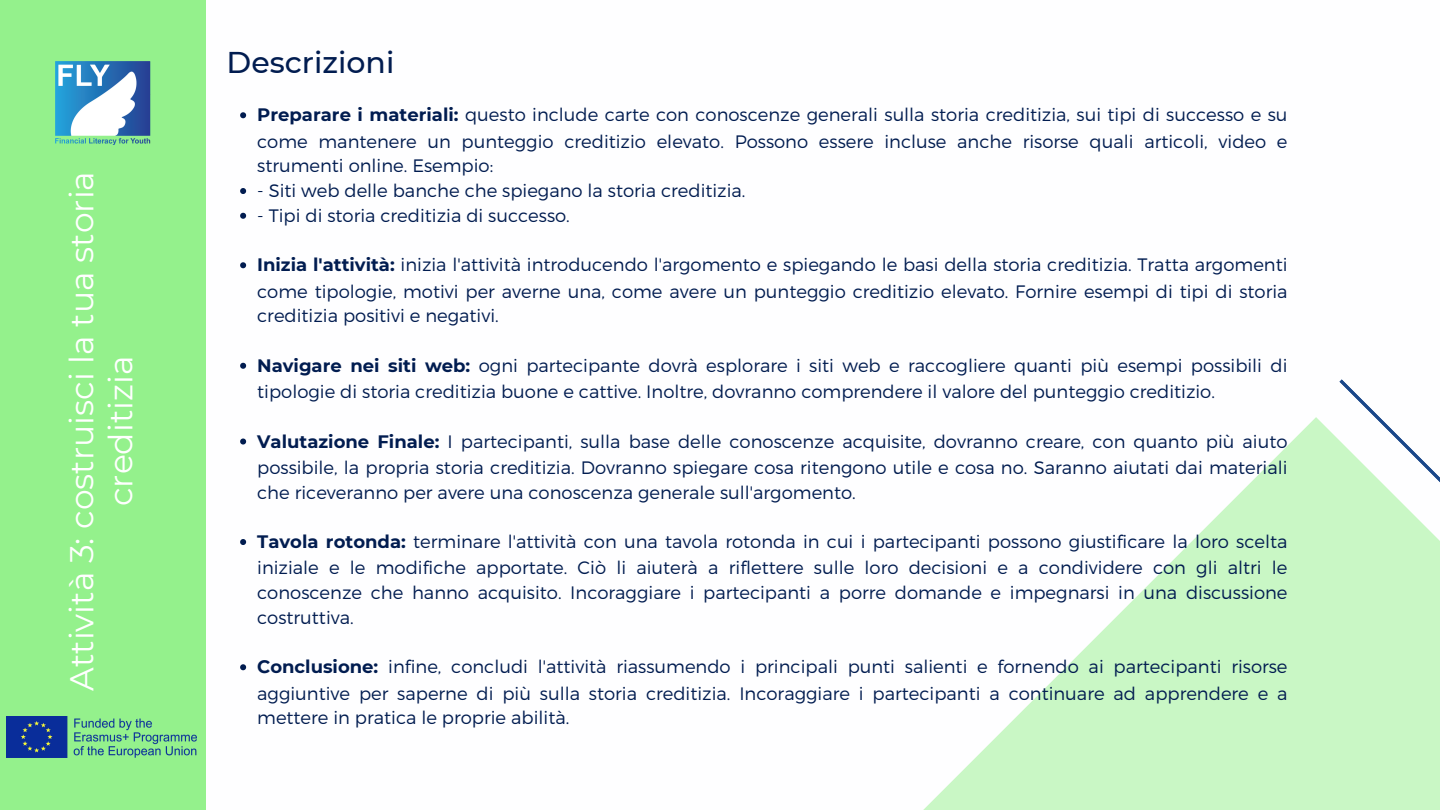
<style>
.page{position:relative;width:1440px;height:810px;background:#fff}
.page>*{position:absolute;margin:0;border:0;box-sizing:border-box;transform-origin:0 0}
.t1{font:33px/39px "Montserrat";color:#fff;text-align:center}
.t2{font:500 30px "Montserrat";color:#011c50}
.t3{font:300 18px/25.5px "Montserrat";color:#011c50;text-align:justify}
.s1{font-weight:700}
</style>
<div class="page">
<div style="left:0;top:0;width:205px;height:810px;background:#94f18c"></div>
<img style="left:55px;top:61px;width:96px;height:84px">
<svg style="left:923px;top:417px;width:517px;height:393px;fill:#c9f7c5"></svg>
<svg style="left:240px;top:112px;width:6px;height:6px"></svg>
<svg style="left:240px;top:188px;width:6px;height:6px"></svg>
<svg style="left:240px;top:213px;width:6px;height:6px"></svg>
<svg style="left:240px;top:262px;width:6px;height:6px"></svg>
<svg style="left:240px;top:363px;width:6px;height:6px"></svg>
<svg style="left:240px;top:439px;width:6px;height:6px"></svg>
<svg style="left:240px;top:539px;width:6px;height:6px"></svg>
<svg style="left:240px;top:664px;width:6px;height:6px"></svg>
<img style="left:7px;top:716px;width:189px;height:42px">
<svg style="left:1339px;top:379px;width:101px;height:202px"></svg>
<p class="t1" style="left:62px;top:691px;width:521px;rotate:-90deg">Attività 3: costruisci la tua storia creditizia</p>
<p class="t2" style="left:227px;top:44px;width:169px">Descrizioni</p>
<p class="t3" style="left:257px;top:101px;width:1032px"><span class="s1">Preparare i materiali:</span> questo include carte con conoscenze generali sulla storia creditizia, sui tipi di successo e su come mantenere un punteggio creditizio elevato. Possono essere incluse anche risorse quali articoli, video e strumenti online. Esempio:</p>
<p class="t3" style="left:257px;top:177px;width:490px">- Siti web delle banche che spiegano la storia creditizia.</p>
<p class="t3" style="left:257px;top:202px;width:314px">- Tipi di storia creditizia di successo.</p>
<p class="t3" style="left:257px;top:251px;width:1032px"><span class="s1">Inizia l'attività:</span> inizia l'attività introducendo l'argomento e spiegando le basi della storia creditizia. Tratta argomenti come tipologie, motivi per averne una, come avere un punteggio creditizio elevato. Fornire esempi di tipi di storia creditizia positivi e negativi.</p>
<p class="t3" style="left:257px;top:351px;width:1032px;line-height:26.2px"><span class="s1">Navigare nei siti web:</span> ogni partecipante dovrà esplorare i siti web e raccogliere quanti più esempi possibili di tipologie di storia creditizia buone e cattive. Inoltre, dovranno comprendere il valore del punteggio creditizio.</p>
<p class="t3" style="left:257px;top:427px;width:1032px"><span class="s1">Valutazione Finale:</span> I partecipanti, sulla base delle conoscenze acquisite, dovranno creare, con quanto più aiuto possibile, la propria storia creditizia. Dovranno spiegare cosa ritengono utile e cosa no. Saranno aiutati dai materiali che riceveranno per avere una conoscenza generale sull'argomento.</p>
<p class="t3" style="left:257px;top:528px;width:1032px;line-height:25.2px"><span class="s1">Tavola rotonda:</span> terminare l'attività con una tavola rotonda in cui i partecipanti possono giustificare la loro scelta iniziale e le modifiche apportate. Ciò li aiuterà a riflettere sulle loro decisioni e a condividere con gli altri le conoscenze che hanno acquisito. Incoraggiare i partecipanti a porre domande e impegnarsi in una discussione costruttiva.</p>
<p class="t3" style="left:257px;top:653px;width:1032px"><span class="s1">Conclusione:</span> infine, concludi l'attività riassumendo i principali punti salienti e fornendo ai partecipanti risorse aggiuntive per saperne di più sulla storia creditizia. Incoraggiare i partecipanti a continuare ad apprendere e a mettere in pratica le proprie abilità.</p>
</div>
